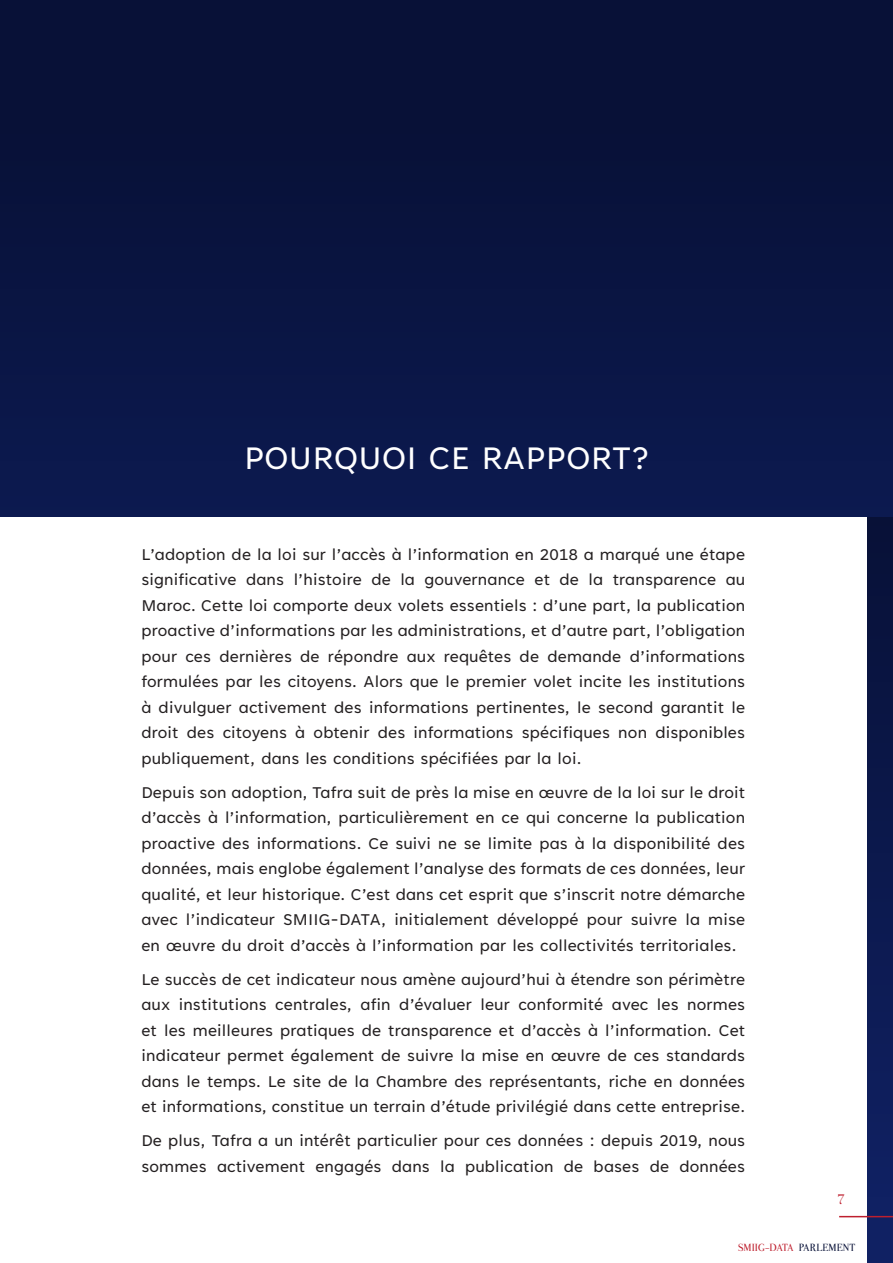
<style>
.page{position:relative;width:893px;height:1263px;background:#fff}
.page>*{position:absolute;margin:0;border:0;box-sizing:border-box;transform-origin:0 0}
.t1{font:36px "Tenorite";letter-spacing:.01em;color:#fff}
.t2{font:18px/25.5px "Tenorite";letter-spacing:.01em;color:#231f20;text-align:justify}
.t3{font:12px "Valentina";color:#be1f2e}
.t4{font:9px "Valentina";color:#be1f2e}
.s1{color:#081137}
</style>
<div class="page">
<svg style="left:867px;top:516px;width:26px;height:747px;background:#0c194e"></svg>
<hr style="left:839px;top:1216px;width:54px;height:1px;background:#be1f2e">
<div style="left:0;top:0;width:893px;height:516px;background:linear-gradient(to bottom,#070f32,#0c194e)"></div>
<p class="t1" style="left:244px;top:440px;width:406px">POURQUOI CE RAPPORT?</p>
<p class="t2" style="left:141px;top:542px;width:605px">L’adoption de la loi sur l’accès à l’information en 2018 a marqué une étape significative dans l’histoire de la gouvernance et de la transparence au Maroc. Cette loi comporte deux volets essentiels : d’une part, la publication proactive d’informations par les administrations, et d’autre part, l’obligation pour ces dernières de répondre aux requêtes de demande d’informations formulées par les citoyens. Alors que le premier volet incite les institutions à divulguer activement des informations pertinentes, le second garantit le droit des citoyens à obtenir des informations spécifiques non disponibles publiquement, dans les conditions spécifiées par la loi.</p>
<p class="t2" style="left:141px;top:780px;width:605px">Depuis son adoption, Tafra suit de près la mise en œuvre de la loi sur le droit d’accès à l’information, particulièrement en ce qui concerne la publication proactive des informations. Ce suivi ne se limite pas à la disponibilité des données, mais englobe également l’analyse des formats de ces données, leur qualité, et leur historique. C’est dans cet esprit que s’inscrit notre démarche avec l’indicateur SMIIG-DATA, initialement développé pour suivre la mise en œuvre du droit d’accès à l’information par les collectivités territoriales.</p>
<p class="t2" style="left:141px;top:967px;width:605px">Le succès de cet indicateur nous amène aujourd’hui à étendre son périmètre aux institutions centrales, afin d’évaluer leur conformité avec les normes et les meilleures pratiques de transparence et d’accès à l’information. Cet indicateur permet également de suivre la mise en œuvre de ces standards dans le temps. Le site de la Chambre des représentants, riche en données et informations, constitue un terrain d’étude privilégié dans cette entreprise.</p>
<p class="t2" style="left:141px;top:1129px;width:605px">De plus, Tafra a un intérêt particulier pour ces données : depuis 2019, nous sommes activement engagés dans la publication de bases de données</p>
<p class="t3" style="left:838px;top:1191px;width:8px">7</p>
<p class="t4" style="left:738px;top:1241px;width:119px">SMIIG-DATA <span class="s1">PARLEMENT</span></p>
</div>
